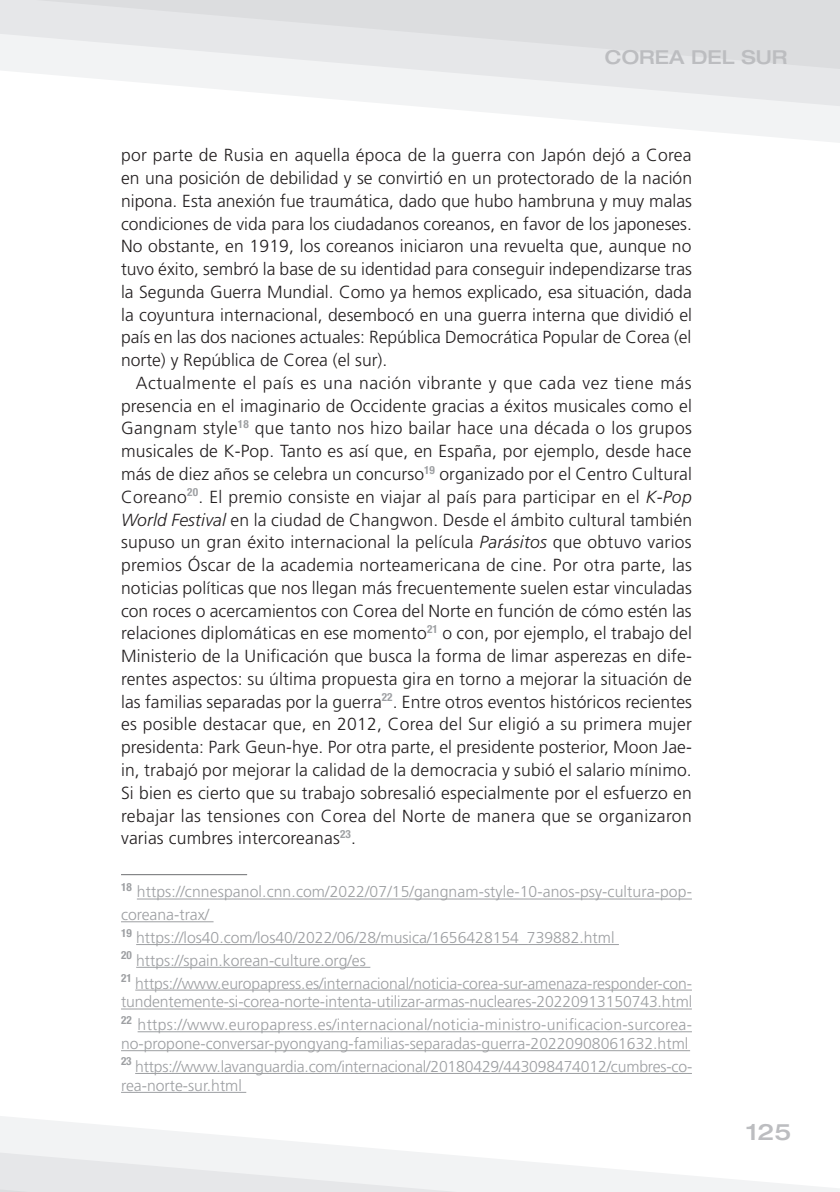
<style>
.page{position:relative;width:840px;height:1192px;background:#fff}
.page>*{position:absolute;margin:0;border:0;box-sizing:border-box;transform-origin:0 0}
.t1{font:500 expanded 22.75px "Helvetica Neue LT Std";color:#bcbdc0}
.t2{font:500 expanded 19.25px "Helvetica Neue LT Std";color:#bcbdc0}
.t3{font:300 17.5px/22.8px "Frutiger";color:#231f20;text-align:justify}
.t4{font:300 15.75px/22.8px "Frutiger";color:#9d9fa2}
.s1{font-style:italic}
</style>
<div class="page">
<svg style="left:432px;top:107px;width:407px;height:36px;fill:#f4f5f6"></svg>
<svg style="left:3px;top:70px;width:836px;height:37px;fill:#f2f3f4"></svg>
<svg style="left:0;top:0;width:839px;height:70px"></svg>
<svg style="left:0;top:1116px;width:839px;height:75px"></svg>
<hr style="left:121px;top:874px;width:126px;height:1px;background:#6c6d70">
<hr style="left:137px;top:898px;width:554px;height:1px;background:#9d9fa2">
<hr style="left:121px;top:921px;width:92px;height:1px;background:#9d9fa2">
<hr style="left:136px;top:943px;width:482px;height:1px;background:#9d9fa2">
<hr style="left:136px;top:966px;width:234px;height:1px;background:#9d9fa2">
<hr style="left:135px;top:989px;width:556px;height:1px;background:#9d9fa2">
<hr style="left:121px;top:1008px;width:570px;height:1px;background:#9d9fa2">
<hr style="left:138px;top:1031px;width:553px;height:1px;background:#9d9fa2">
<hr style="left:121px;top:1049px;width:569px;height:1px;background:#9d9fa2">
<hr style="left:135px;top:1072px;width:556px;height:1px;background:#9d9fa2">
<hr style="left:121px;top:1091px;width:125px;height:1px;background:#9d9fa2">
<svg style="left:0;top:1150px;width:607px;height:42px"></svg>
<p class="t2" style="left:605px;top:45px;width:184px">COREA DEL SUR</p>
<p class="t3" style="left:121px;top:144px;width:572px">por parte de Rusia en aquella época de la guerra con Japón dejó a Corea en una posición de debilidad y se convirtió en un protectorado de la nación nipona. Esta anexión fue traumática, dado que hubo hambruna y muy malas condiciones de vida para los ciudadanos coreanos, en favor de los japoneses.<br>No obstante, en 1919, los coreanos iniciaron una revuelta que, aunque no tuvo éxito, sembró la base de su identidad para conseguir independizarse tras la Segunda Guerra Mundial. Como ya hemos explicado, esa situación, dada la coyuntura internacional, desembocó en una guerra interna que dividió el país en las dos naciones actuales: República Democrática Popular de Corea (el norte) y República de Corea (el sur).</p>
<p class="t3" style="left:121px;top:371px;width:572px;text-indent:15px">Actualmente el país es una nación vibrante y que cada vez tiene más presencia en el imaginario de Occidente gracias a éxitos musicales como el Gangnam style<sup>18</sup> que tanto nos hizo bailar hace una década o los grupos musicales de K-Pop. Tanto es así que, en España, por ejemplo, desde hace más de diez años se celebra un concurso<sup>19</sup> organizado por el Centro Cultural Coreano<sup>20</sup>. El premio consiste en viajar al país para participar en el <span class="s1">K-Pop World Festival</span> en la ciudad de Changwon. Desde el ámbito cultural también supuso un gran éxito internacional la película <span class="s1">Parásitos</span> que obtuvo varios premios Óscar de la academia norteamericana de cine. Por otra parte, las noticias políticas que nos llegan más frecuentemente suelen estar vinculadas con roces o acercamientos con Corea del Norte en función de cómo estén las relaciones diplomáticas en ese momento<sup>21</sup> o con, por ejemplo, el trabajo del Ministerio de la Unificación que busca la forma de limar asperezas en dife&shy;rentes aspectos: su última propuesta gira en torno a mejorar la situación de las familias separadas por la guerra<sup>22</sup>. Entre otros eventos históricos recientes es posible destacar que, en 2012, Corea del Sur eligió a su primera mujer presidenta: Park Geun-hye. Por otra parte, el presidente posterior, Moon Jae&shy;in, trabajó por mejorar la calidad de la democracia y subió el salario mínimo.<br>Si bien es cierto que su trabajo sobresalió especialmente por el esfuerzo en rebajar las tensiones con Corea del Norte de manera que se organizaron varias cumbres intercoreanas<sup>23</sup>.</p>
<p class="t4" style="left:121px;top:880px;width:572px"><sup>18</sup> https://cnnespanol.cnn.com/2022/07/15/gangnam-style-10-anos-psy-cultura-pop&shy;coreana-trax/<br><sup>19</sup> https://los40.com/los40/2022/06/28/musica/1656428154_739882.html<br><sup>20</sup> https://spain.korean-culture.org/es<br><sup>21</sup> https://www.europapress.es/internacional/noticia-corea-sur-amenaza-responder-con-</p>
<p class="t4" style="left:121px;top:990px;width:572px">tundentemente-si-corea-norte-intenta-utilizar-armas-nucleares-20220913150743.html<br><sup>22</sup> https://www.europapress.es/internacional/noticia-ministro-unificacion-surcorea-</p>
<p class="t4" style="left:121px;top:1031px;width:572px">no-propone-conversar-pyongyang-familias-separadas-guerra-20220908061632.html<br><sup>23</sup> https://www.lavanguardia.com/internacional/20180429/443098474012/cumbres-co-</p>
<p class="t4" style="left:121px;top:1073px;width:122px">rea-norte-sur.html</p>
<h1 class="t1" style="left:746px;top:1117px;width:47px">125</h1>
</div>
